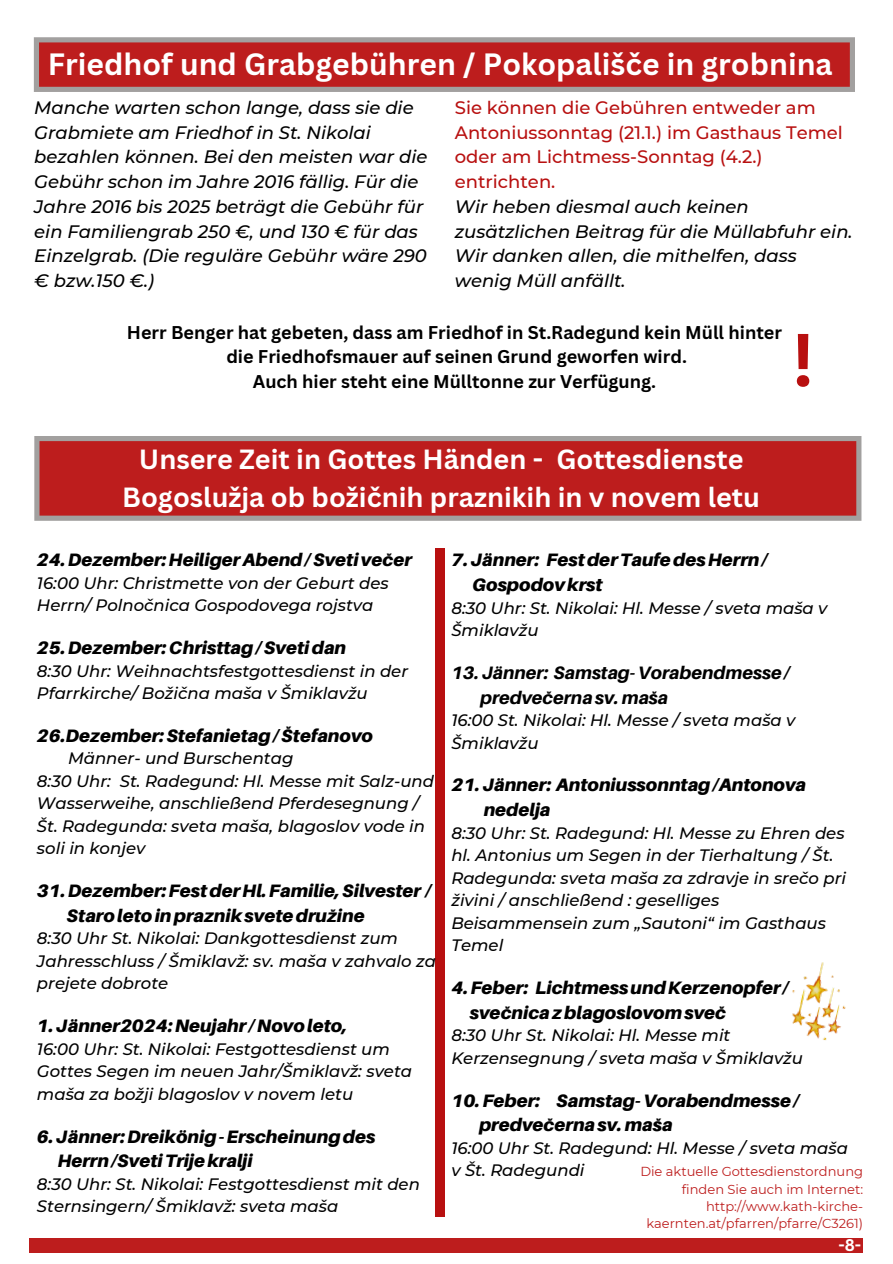
<style>
.page{position:relative;width:893px;height:1264px;background:#fff}
.page>*{position:absolute;margin:0;border:0;box-sizing:border-box;transform-origin:0 0}
.t1{font:700 73.5px "Canva Sans";color:#b81010}
.t2{font:700 30px "Canva Sans";color:#fff}
.t3{font:700 27px "Canva Sans";color:#fff}
.t4{font:italic 900 18px "Aileron";color:#000}
.t5{font:italic 500 18px/24.8px "Montserrat";color:#000}
.t6{font:700 18px "Canva Sans";color:#000}
.t7{font:500 18px/24.8px "Montserrat";color:#b81010}
.t8{font:italic 800 18px "Aileron";color:#000}
.t9{font:italic 500 16.5px/22.5px "Montserrat";color:#000}
.t10{font:700 16.5px "Canva Sans";color:#fff}
.t11{font:13.05px/17.4px "Montserrat";color:#bd1d1d;text-align:right}
</style>
<div class="page">
<svg style="left:34px;top:436px;width:827px;height:85px;fill:#bd1d1d"></svg>
<div style="left:436px;top:549px;width:9px;height:667px;background:#b81010"></div>
<div style="left:29px;top:1238px;width:834px;height:14px;background:#bd1d1d"></div>
<svg style="left:34px;top:37px;width:821px;height:55px;fill:#bd1d1d"></svg>
<img style="left:792px;top:962px;width:54px;height:79px">
<p class="t2" style="left:48px;top:43px;width:786px">Friedhof und Grabgebühren / Pokopališče in grobnina</p>
<p class="t5" style="left:34px;top:95px;width:394px">Manche warten schon lange, dass sie die Grabmiete am Friedhof in St. Nikolai bezahlen können. Bei den meisten war die Gebühr schon im Jahre 2016 fällig. Für die Jahre 2016 bis 2025 beträgt die Gebühr für ein Familiengrab 250 €, und 130 € für das Einzelgrab. (Die reguläre Gebühr wäre 290 € bzw.150 €.)</p>
<p class="t7" style="left:455px;top:95px;width:389px">Sie können die Gebühren entweder am<br>Antoniussonntag (21.1.) im Gasthaus Temel oder am Lichtmess-Sonntag (4.2.) entrichten.</p>
<p class="t5" style="left:455px;top:194px;width:399px">Wir heben diesmal auch keinen zusätzlichen Beitrag für die Müllabfuhr ein.<br>Wir danken allen, die mithelfen, dass wenig Müll anfällt.</p>
<p class="t6" style="left:127px;top:319px;width:656px">Herr Benger hat gebeten, dass am Friedhof in St.Radegund kein Müll hinter</p>
<p class="t6" style="left:226px;top:344px;width:462px">die Friedhofsmauer auf seinen Grund geworfen wird.</p>
<p class="t6" style="left:253px;top:369px;width:405px">Auch hier steht eine Mülltonne zur Verfügung.</p>
<p class="t1" style="left:791px;top:308px;width:24px">!</p>
<p class="t3" style="left:139px;top:440px;width:606px">Unsere Zeit in Gottes Händen - Gottesdienste</p>
<p class="t3" style="left:122px;top:477px;width:639px">Bogoslužja ob božičnih praznikih in v novem letu</p>
<p class="t4" style="left:37px;top:549px;width:376px">24.Dezember:HeiligerAbend/Svetivečer</p>
<p class="t9" style="left:37px;top:571px;width:353px">16:00 Uhr: Christmette von der Geburt des<br>Herrn/ Polnočnica Gospodovega rojstva</p>
<p class="t4" style="left:37px;top:636px;width:311px">25.Dezember:Christtag/Svetidan</p>
<p class="t9" style="left:37px;top:659px;width:372px">8:30 Uhr: Weihnachtsfestgottesdienst in der<br>Pfarrkirche/ Božična maša v Šmiklavžu</p>
<p class="t4" style="left:37px;top:724px;width:337px">26.Dezember:Stefanietag/Štefanovo</p>
<p class="t9" style="left:68px;top:747px;width:227px">Männer- und Burschentag</p>
<p class="t9" style="left:37px;top:769px;width:398px">8:30 Uhr: St. Radegund: Hl. Messe mit Salz-und<br>Wasserweihe, anschließend Pferdesegnung /</p>
<p class="t9" style="left:37px;top:814px;width:389px">Št. Radegunda: sveta maša, blagoslov vode in soli in konjev</p>
<p class="t4" style="left:37px;top:879px;width:396px">31.Dezember:FestderHl.Familie,Silvester /</p>
<p class="t4" style="left:67px;top:904px;width:299px">Staroletoinprazniksvetedružine</p>
<p class="t9" style="left:37px;top:927px;width:400px">8:30 Uhr St. Nikolai: Dankgottesdienst zum<br>Jahresschluss / Šmiklavž: sv. maša v zahvalo za prejete dobrote</p>
<p class="t4" style="left:37px;top:1014px;width:312px">1.Jänner2024:Neujahr /Novoleto,</p>
<p class="t9" style="left:37px;top:1037px;width:376px">16:00 Uhr: St. Nikolai: Festgottesdienst um<br>Gottes Segen im neuen Jahr/Šmiklavž: sveta maša za božji blagoslov v novem letu</p>
<p class="t4" style="left:37px;top:1125px;width:340px">6.Jänner:Dreikönig-Erscheinungdes</p>
<p class="t4" style="left:58px;top:1149px;width:196px">Herrn/SvetiTrijekralji</p>
<p class="t9" style="left:37px;top:1172px;width:384px">8:30 Uhr: St. Nikolai: Festgottesdienst mit den<br>Sternsingern/ Šmiklavž: sveta maša</p>
<p class="t4" style="left:451px;top:549px;width:318px">7.Jänner: FestderTaufedesHerrn/</p>
<p class="t4" style="left:472px;top:573px;width:132px">Gospodovkrst</p>
<p class="t9" style="left:451px;top:596px;width:377px">8:30 Uhr: St. Nikolai: Hl. Messe / sveta maša v<br>Šmiklavžu</p>
<p class="t8" style="left:451px;top:661px;width:340px">13.Jänner: Samstag- Vorabendmesse/</p>
<p class="t8" style="left:480px;top:686px;width:189px">predvečerna sv.maša</p>
<p class="t9" style="left:451px;top:709px;width:345px">16:00 St. Nikolai: Hl. Messe / sveta maša v<br>Šmiklavžu</p>
<p class="t4" style="left:451px;top:774px;width:356px">21.Jänner: Antoniussonntag/Antonova</p>
<p class="t4" style="left:483px;top:798px;width:68px">nedelja</p>
<p class="t9" style="left:451px;top:821px;width:396px">8:30 Uhr: St. Radegund: Hl. Messe zu Ehren des hl. Antonius um Segen in der Tierhaltung / Št.<br>Radegunda: sveta maša za zdravje in srečo pri živini / anschließend : geselliges Beisammensein zum „Sautoni“ im Gasthaus Temel</p>
<p class="t4" style="left:451px;top:976px;width:339px">4.Feber: LichtmessundKerzenopfer /</p>
<p class="t4" style="left:470px;top:1001px;width:258px">svečnicazblagoslovomsveč</p>
<p class="t9" style="left:451px;top:1024px;width:353px">8:30 Uhr St. Nikolai: Hl. Messe mit<br>Kerzensegnung / sveta maša v Šmiklavžu</p>
<p class="t4" style="left:451px;top:1089px;width:350px">10.Feber: Samstag-Vorabendmesse/</p>
<p class="t4" style="left:479px;top:1113px;width:195px">predvečernasv.maša</p>
<p class="t9" style="left:451px;top:1136px;width:398px">16:00 Uhr St. Radegund: Hl. Messe / sveta maša v Št. Radegundi</p>
<p class="t11" style="left:640px;top:1162px;width:224px">Die aktuelle Gottesdienstordnung finden Sie auch im Internet:</p>
<p class="t11" style="left:646px;top:1197px;width:218px">http://www.kath-kirche&shy;kaernten.at/pfarren/pfarre/C3261)</p>
<p class="t10" style="left:838px;top:1233px;width:24px">-8-</p>
</div>
